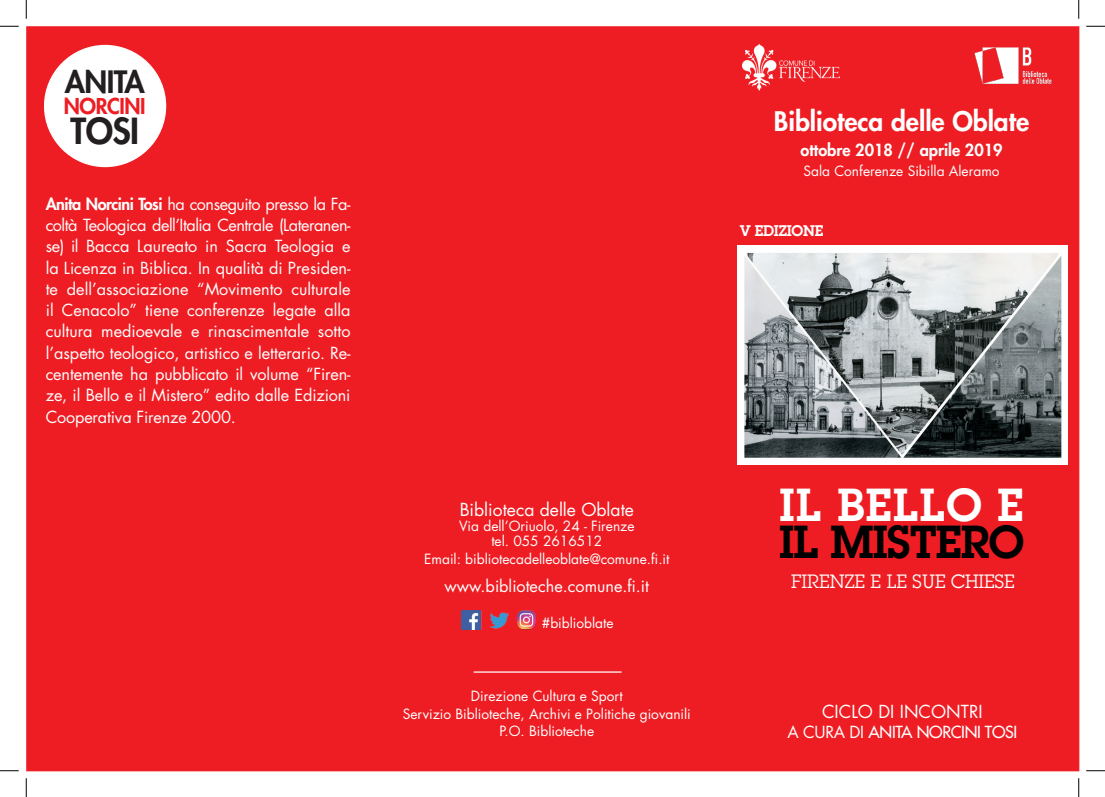
<style>
.page{position:relative;width:1105px;height:797px;background:#fff}
.page>*{position:absolute;margin:0;border:0;box-sizing:border-box;transform-origin:0 0}
.t1{font:600 45px "Lubalin Graph";letter-spacing:-.02em;color:#000001}
.t2{font:600 45px "Lubalin Graph";letter-spacing:.03em;color:#fff}
.t3{font:800 35px "Futura Std";color:#231f20}
.t4{font:800 30px "Futura Std";letter-spacing:-.02em;color:#231f20}
.t5{font:800 26.25px "Futura Std";color:#fff}
.t6{font:800 21.25px "Futura Std";letter-spacing:-.02em;color:#ee1d23}
.t7{font:18.75px "Lubalin Graph";color:#fff}
.t8{font:17.5px "Futura Std";color:#fff}
.t9{font:16.25px/21.2px "Futura Std";letter-spacing:-.01em;color:#fff;text-align:justify}
.t10{font:800 16.25px "Futura Std";color:#fff}
.t11{font:500 16.25px "Futura Std";letter-spacing:-.02em;color:#fff}
.t12{font:600 15px "Lubalin Graph";letter-spacing:-.02em;color:#fff}
.t13{font:13.75px/17.5px "Futura Std";color:#fff;text-align:center}
.s1{font-weight:800}
.s2{font-weight:400}
</style>
<div class="page">
<div style="left:26px;top:26px;width:1053px;height:745px;background:#ee1d23;border:1px solid #ee1d23"></div>
<img style="left:974px;top:47px;width:78px;height:37px">
<img style="left:742px;top:44px;width:98px;height:47px">
<div style="left:45px;top:45px;width:121px;height:121px;background:#fff;border-radius:50%"></div>
<img style="left:738px;top:246px;width:329px;height:218px">
<img style="left:462px;top:610px;width:74px;height:20px">
<hr style="left:474px;top:671px;width:148px;height:1px;background:#fff">
<svg style="left:0;top:25px;width:19px;height:2px"></svg>
<svg style="left:1086px;top:25px;width:19px;height:2px"></svg>
<svg style="left:0;top:770px;width:19px;height:1px"></svg>
<svg style="left:1086px;top:770px;width:19px;height:1px"></svg>
<svg style="left:25px;top:0;width:2px;height:19px"></svg>
<svg style="left:25px;top:778px;width:2px;height:19px"></svg>
<svg style="left:1078px;top:0;width:1px;height:19px"></svg>
<svg style="left:1078px;top:778px;width:1px;height:19px"></svg>
<h3 class="t4" style="left:65px;top:63px;width:81px">ANITA</h3>
<h3 class="t6" style="left:64px;top:93px;width:83px">NORCINI</h3>
<h2 class="t3" style="left:71px;top:109px;width:70px">TOSI</h2>
<p class="t9" style="left:46px;top:193px;width:306px"><span class="s1">Anita Norcini Tosi</span> ha conseguito presso la Fa&shy;coltà Teologica dell’Italia Centrale (Lateranen&shy;se) il Bacca Laureato in Sacra Teologia e la Licenza in Biblica. In qualità di Presiden&shy;te dell’associazione “Movimento culturale il Cenacolo” tiene conferenze legate alla cultura medioevale e rinascimentale sotto l’aspetto teologico, artistico e letterario. Re&shy;centemente ha pubblicato il volume “Firen&shy;ze, il Bello e il Mistero” edito dalle Edizioni Cooperativa Firenze 2000.</p>
<h3 class="t5" style="left:774px;top:104px;width:257px">Biblioteca delle Oblate</h3>
<p class="t10" style="left:800px;top:139px;width:203px">ottobre 2018 // aprile 2019</p>
<p class="t13" style="left:803px;top:162px;width:198px">Sala Conferenze Sibilla Aleramo</p>
<p class="t12" style="left:740px;top:221px;width:85px">V EDIZIONE</p>
<p class="t8" style="left:460px;top:498px;width:176px">Biblioteca delle Oblate</p>
<p class="t13" style="left:459px;top:518px;width:177px;line-height:15px">Via dell’Oriuolo, 24 - Firenze tel. 055 2616512</p>
<p class="t13" style="left:424px;top:550px;width:247px">Email: bibliotecadelleoblate@comune.fi.it</p>
<p class="t9" style="left:444px;top:576px;width:206px">www.biblioteche.comune.fi.it</p>
<p class="t13" style="left:542px;top:614px;width:73px">#biblioblate</p>
<p class="t13" style="left:403px;top:687px;width:290px">Direzione Cultura e Sport<br>Servizio Biblioteche, Archivi e Politiche giovanili<br>P.O. Biblioteche</p>
<h1 class="t2" style="left:779px;top:475px;width:246px">IL BELLO E</h1>
<h1 class="t1" style="left:779px;top:512px;width:246px">IL MISTERO</h1>
<p class="t7" style="left:791px;top:569px;width:225px">FIRENZE E LE SUE CHIESE</p>
<p class="t8" style="left:822px;top:700px;width:162px">CICLO DI INCONTRI</p>
<p class="t11" style="left:787px;top:721px;width:231px"><span class="s2">A CURA DI</span> ANITA NORCINI TOSI</p>
</div>
